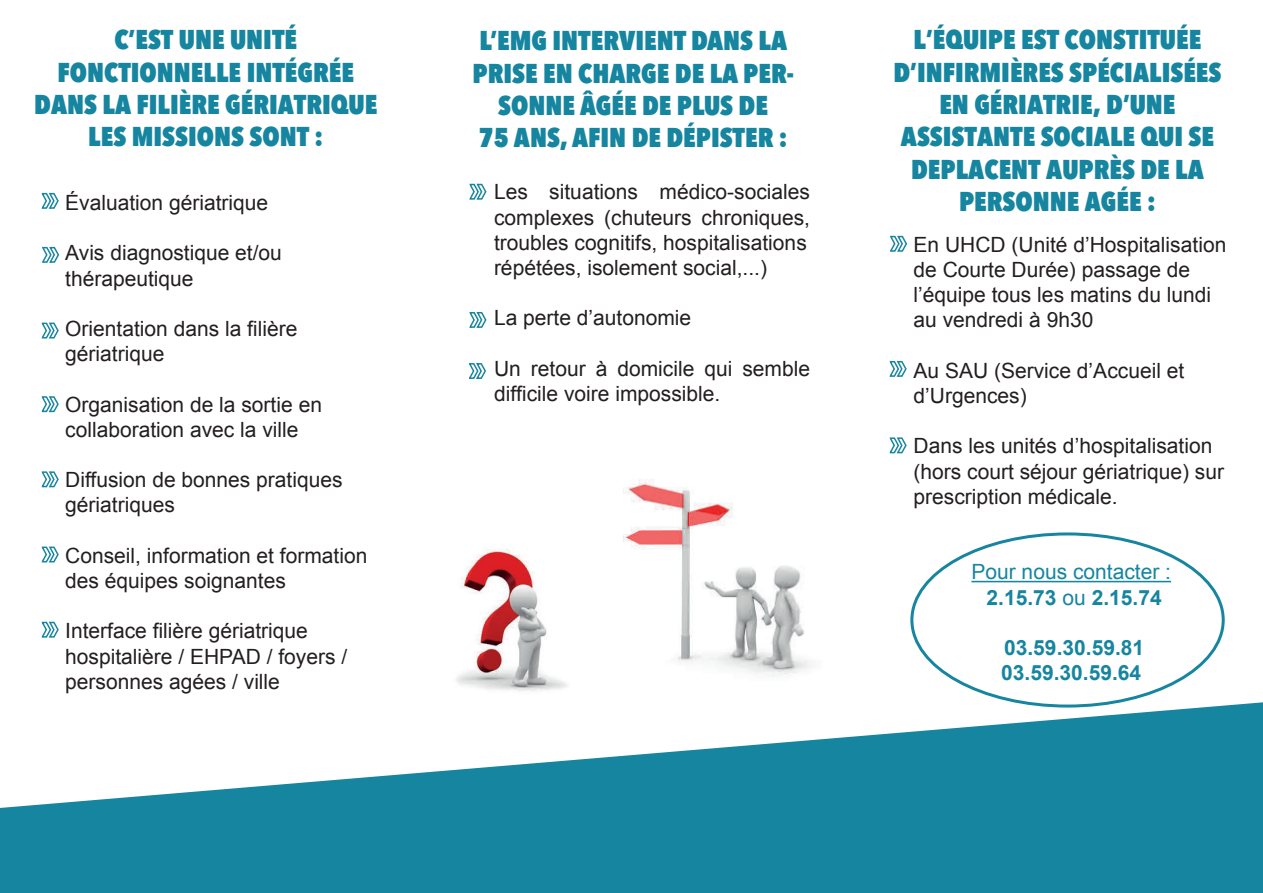
<style>
.page{position:relative;width:1263px;height:893px;background:#fff}
.page>*{position:absolute;margin:0;border:0;box-sizing:border-box;transform-origin:0 0}
.t1{font:800 condensed 27px/32.4px "Avenir Next LT Pro";color:#1685a0;text-align:center}
.t2{font:21px/25.2px "Arial";color:#231f20}
.t3{font:21px/25.2px "Arial";color:#1685a0;text-align:center}
.t4{font:700 21px/25.2px "Arial";color:#1685a0}
.s1{font-weight:700}
</style>
<div class="page">
<svg style="left:0;top:702px;width:1263px;height:191px;fill:#1685a0"></svg>
<svg style="left:470px;top:363px;width:16px;height:16px"></svg>
<svg style="left:471px;top:312px;width:16px;height:16px"></svg>
<svg style="left:43px;top:192px;width:16px;height:17px"></svg>
<svg style="left:471px;top:183px;width:16px;height:17px"></svg>
<svg style="left:44px;top:246px;width:15px;height:17px"></svg>
<svg style="left:43px;top:322px;width:16px;height:17px"></svg>
<svg style="left:43px;top:396px;width:16px;height:17px"></svg>
<svg style="left:43px;top:471px;width:16px;height:17px"></svg>
<svg style="left:43px;top:546px;width:16px;height:17px"></svg>
<svg style="left:43px;top:621px;width:16px;height:17px"></svg>
<hr style="left:971px;top:581px;width:200px;height:1px;background:#1685a0">
<svg style="left:891px;top:235px;width:16px;height:17px"></svg>
<svg style="left:891px;top:360px;width:16px;height:17px"></svg>
<svg style="left:891px;top:437px;width:16px;height:17px"></svg>
<img style="left:456px;top:549px;width:111px;height:142px">
<img style="left:623px;top:479px;width:189px;height:197px">
<p class="t1" style="left:34px;top:23px;width:344px">C’EST UNE UNITÉ<br>FONCTIONNELLE INTÉGRÉE<br>DANS LA FILIÈRE GÉRIATRIQUE<br>LES MISSIONS SONT :</p>
<p class="t2" style="left:65px;top:190px;width:205px">Évaluation gériatrique</p>
<p class="t2" style="left:65px;top:241px;width:218px">Avis diagnostique et/ou thérapeutique</p>
<p class="t2" style="left:65px;top:316px;width:234px">Orientation dans la filière gériatrique</p>
<p class="t2" style="left:65px;top:392px;width:258px">Organisation de la sortie en collaboration avec la ville</p>
<p class="t2" style="left:65px;top:467px;width:279px">Diffusion de bonnes pratiques gériatriques</p>
<p class="t2" style="left:65px;top:543px;width:304px">Conseil, information et formation des équipes soignantes</p>
<p class="t2" style="left:65px;top:619px;width:284px">Interface filière gériatrique hospitalière / EHPAD / foyers / personnes agées / ville</p>
<p class="t1" style="left:472px;top:24px;width:323px">L’EMG INTERVIENT DANS LA<br>PRISE EN CHARGE DE LA PER-<br>SONNE ÂGÉE DE PLUS DE<br>75 ANS, AFIN DE DÉPISTER :</p>
<p class="t2" style="left:494px;top:180px;width:318px">Les situations médico-sociales complexes (chuteurs chroniques, troubles cognitifs, hospitalisations répétées, isolement social,...)</p>
<p class="t2" style="left:494px;top:306px;width:199px">La perte d’autonomie</p>
<p class="t2" style="left:494px;top:356px;width:318px">Un retour à domicile qui semble difficile voire impossible.</p>
<p class="t1" style="left:893px;top:23px;width:329px">L’ÉQUIPE EST CONSTITUÉE<br>D’INFIRMIÈRES SPÉCIALISÉES<br>EN GÉRIATRIE, D’UNE<br>ASSISTANTE SOCIALE QUI SE<br>DEPLACENT AUPRÈS DE LA<br>PERSONNE AGÉE :</p>
<p class="t2" style="left:913px;top:232px;width:314px">En UHCD (Unité d’Hospitalisation de Courte Durée) passage de l’équipe tous les matins du lundi au vendredi à 9h30</p>
<p class="t2" style="left:913px;top:358px;width:272px">Au SAU (Service d’Accueil et d’Urgences)</p>
<p class="t2" style="left:913px;top:434px;width:312px">Dans les unités d’hospitalisation (hors court séjour gériatrique) sur prescription médicale.</p>
<p class="t3" style="left:971px;top:560px;width:201px">Pour nous contacter :<br><span class="s1">2.15.73</span> ou <span class="s1">2.15.74</span></p>
<p class="t4" style="left:1001px;top:636px;width:145px">03.59.30.59.81<br>03.59.30.59.64</p>
</div>
